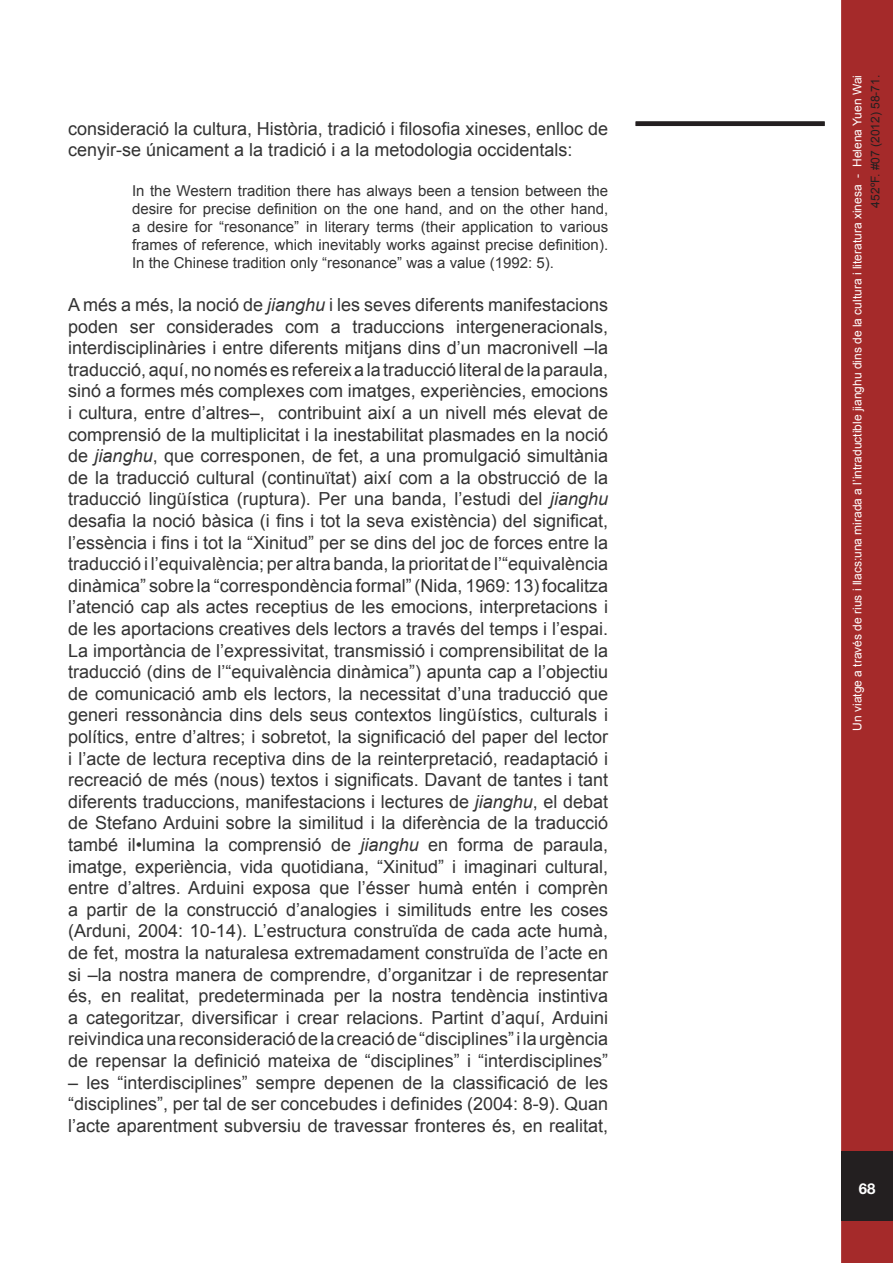
<style>
.page{position:relative;width:893px;height:1263px;background:#fff}
.page>*{position:absolute;margin:0;border:0;box-sizing:border-box;transform-origin:0 0}
.t1{font:18px/21.6px "Arial";color:#333;text-align:justify}
.t2{font:15px/18px "Arial";color:#333;text-align:justify}
.t3{font:700 15px "Helvetica Neue";color:#fff}
.t4{font:12px "Arial";color:#fff}
.t5{font:12px "Arial";color:#231f20}
.s1{font-style:italic}
</style>
<div class="page">
<div style="left:843px;top:2px;width:48px;height:1259px;background:#a52a2a"></div>
<div style="left:841px;top:0;width:52px;height:1263px;border:3px solid #a52a2a"></div>
<div style="left:841px;top:1151px;width:52px;height:70px;background:#231f20"></div>
<div style="left:636px;top:121px;width:189px;height:5px;background:#231f20"></div>
<p class="t1" style="left:68px;top:118px;width:541px">consideració la cultura, Història, tradició i filosofia xineses, enlloc de cenyir-se únicament a la tradició i a la metodologia occidentals:</p>
<p class="t2" style="left:132px;top:182px;width:478px">In the Western tradition there has always been a tension between the desire for precise definition on the one hand, and on the other hand, a desire for “resonance” in literary terms (their application to various frames of reference, which inevitably works against precise definition).<br>In the Chinese tradition only “resonance” was a value (1992: 5).</p>
<p class="t1" style="left:68px;top:294px;width:541px">A més a més, la noció de <span class="s1">jianghu</span> i les seves diferents manifestacions poden ser considerades com a traduccions intergeneracionals, interdisciplinàries i entre diferents mitjans dins d’un macronivell –la traducció, aquí, no només es refereix a la traducció literal de la paraula, sinó a formes més complexes com imatges, experiències, emocions i cultura, entre d’altres–, contribuint així a un nivell més elevat de comprensió de la multiplicitat i la inestabilitat plasmades en la noció de <span class="s1">jianghu</span>, que corresponen, de fet, a una promulgació simultània de la traducció cultural (continuïtat) així com a la obstrucció de la traducció lingüística (ruptura). Per una banda, l’estudi del <span class="s1">jianghu </span>desafia la noció bàsica (i fins i tot la seva existència) del significat, l’essència i fins i tot la “Xinitud” per se dins del joc de forces entre la traducció i l’equivalència; per altra banda, la prioritat de l’“equivalència dinàmica” sobre la “correspondència formal” (Nida, 1969: 13) focalitza l’atenció cap als actes receptius de les emocions, interpretacions i de les aportacions creatives dels lectors a través del temps i l’espai.<br>La importància de l’expressivitat, transmissió i comprensibilitat de la traducció (dins de l’“equivalència dinàmica”) apunta cap a l’objectiu de comunicació amb els lectors, la necessitat d’una traducció que generi ressonància dins dels seus contextos lingüístics, culturals i polítics, entre d’altres; i sobretot, la significació del paper del lector i l’acte de lectura receptiva dins de la reinterpretació, readaptació i recreació de més (nous) textos i significats. Davant de tantes i tant diferents traduccions, manifestacions i lectures de <span class="s1">jianghu</span>, el debat de Stefano Arduini sobre la similitud i la diferència de la traducció també il•lumina la comprensió de <span class="s1">jianghu</span> en forma de paraula, imatge, experiència, vida quotidiana, “Xinitud” i imaginari cultural, entre d’altres. Arduini exposa que l’ésser humà entén i comprèn a partir de la construcció d’analogies i similituds entre les coses (Arduni, 2004: 10-14). L’estructura construïda de cada acte humà, de fet, mostra la naturalesa extremadament construïda de l’acte en si –la nostra manera de comprendre, d’organitzar i de representar és, en realitat, predeterminada per la nostra tendència instintiva a categoritzar, diversificar i crear relacions. Partint d’aquí, Arduini reivindica una reconsideració de la creació de “disciplines” i la urgència de repensar la definició mateixa de “disciplines” i “interdisciplines”</p>
<p class="t1" style="left:68px;top:1072px;width:541px">– les “interdisciplines” sempre depenen de la classificació de les “disciplines”, per tal de ser concebudes i definides (2004: 8-9). Quan l’acte aparentment subversiu de travessar fronteres és, en realitat,</p>
<p class="t4" style="left:850px;top:731px;width:657px;rotate:-90deg">Un viatge a través de rius i llacs:una mirada a l’intraductible jianghu dins de la cultura i literatura xinesa - Helena Yuen Wai</p>
<p class="t5" style="left:868px;top:207px;width:134px;rotate:-90deg">452ºF. #07 (2012) 58-71.</p>
<p class="t3" style="left:859px;top:1179px;width:18px">68</p>
</div>
